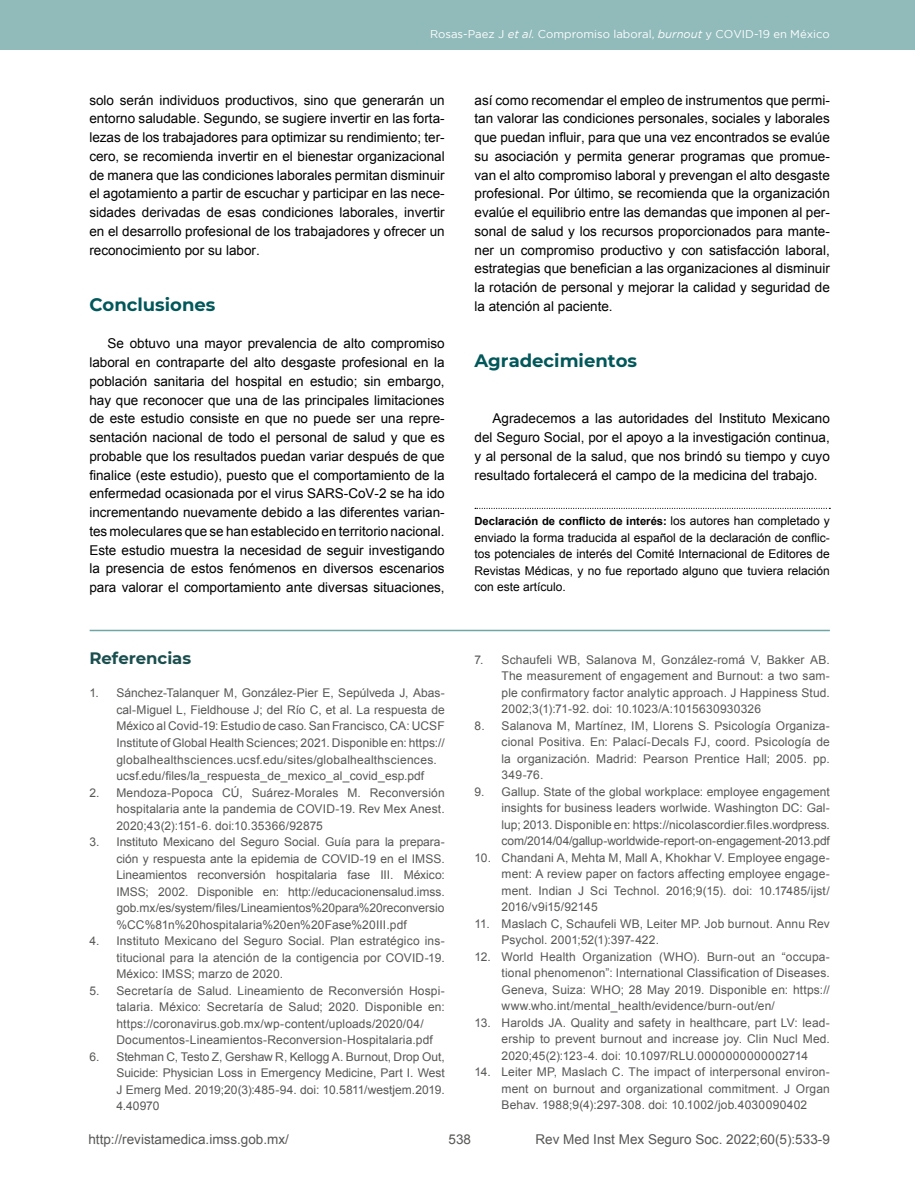
<style>
.page{position:relative;width:915px;height:1191px;background:#fff}
.page>*{position:absolute;margin:0;border:0;box-sizing:border-box;transform-origin:0 0}
.t1{font:700 18px "Montserrat";color:#01575a}
.t2{font:700 16.5px "Montserrat";color:#1b4e4e}
.t3{font:13.5px/18.8px "Arial";color:#000;text-align:justify}
.t4{font:13.5px "Arial";color:#575756}
.t5{font:12px/16.5px "Arial";letter-spacing:.01em;color:#575756;text-align:justify}
.t6{font:12px/16.5px "Arial";color:#000;text-align:justify}
.t7{font:11.25px "Gotham";color:#fff}
.t8{font:700 11.25px "Arial";color:#000}
.s1{font-style:italic}
.s2{font-weight:400;font-size:12px}
</style>
<div class="page">
<div style="left:0;top:0;width:914px;height:50px;background:#91baba"></div>
<svg style="left:475px;top:508px;width:355px;height:1px"></svg>
<hr style="left:90px;top:629px;width:739px;height:2px;background:#6fa5a5">
<p class="t7" style="left:430px;top:28px;width:401px">Rosas-Paez J <span class="s1">et al.</span> Compromiso laboral, <span class="s1">burnout</span> y COVID-19 en México</p>
<p class="t3" style="left:89px;top:91px;width:357px">solo serán individuos productivos, sino que generarán un entorno saludable. Segundo, se sugiere invertir en las forta&shy;lezas de los trabajadores para optimizar su rendimiento; ter&shy;cero, se recomienda invertir en el bienestar organizacional de manera que las condiciones laborales permitan disminuir el agotamiento a partir de escuchar y participar en las nece&shy;sidades derivadas de esas condiciones laborales, invertir en el desarrollo profesional de los trabajadores y ofrecer un reconocimiento por su labor.</p>
<h1 class="t1" style="left:89px;top:291px;width:127px">Conclusiones</h1>
<p class="t3" style="left:89px;top:334px;width:357px;text-indent:18px">Se obtuvo una mayor prevalencia de alto compromiso laboral en contraparte del alto desgaste profesional en la población sanitaria del hospital en estudio; sin embargo, hay que reconocer que una de las principales limitaciones de este estudio consiste en que no puede ser una repre&shy;sentación nacional de todo el personal de salud y que es probable que los resultados puedan variar después de que finalice (este estudio), puesto que el comportamiento de la enfermedad ocasionada por el virus SARS-CoV-2 se ha ido incrementando nuevamente debido a las diferentes varian&shy;tes moleculares que se han establecido en territorio nacional.<br>Este estudio muestra la necesidad de seguir investigando la presencia de estos fenómenos en diversos escenarios para valorar el comportamiento ante diversas situaciones,</p>
<h2 class="t2" style="left:89px;top:646px;width:103px">Referencias</h2>
<p class="t5" style="left:116px;top:685px;width:330px;text-align:left;text-indent:-27px">1. Sánchez-Talanquer M, González-Pier E, Sepúlveda J, Abas&shy;cal-Miguel L, Fieldhouse J; del Río C, et al. La respuesta de México al Covid-19: Estudio de caso. San Francisco, CA: UCSF Institute of Global Health Sciences; 2021. Disponible en: https:// globalhealthsciences.ucsf.edu/sites/globalhealthsciences. ucsf.edu/files/la_respuesta_de_mexico_al_covid_esp.pdf</p>
<p class="t5" style="left:116px;top:784px;width:330px;text-indent:-27px">2. Mendoza-Popoca CÚ, Suárez-Morales M. Reconversión hospitalaria ante la pandemia de COVID-19. Rev Mex Anest.<br>2020;43(2):151-6. doi:10.35366/92875</p>
<p class="t5" style="left:116px;top:833px;width:330px;text-indent:-27px">3. Instituto Mexicano del Seguro Social. Guía para la prepara&shy;ción y respuesta ante la epidemia de COVID-19 en el IMSS.<br>Lineamientos reconversión hospitalaria fase III. México:<br>IMSS; 2002. Disponible en: http://educacionensalud.imss. gob.mx/es/system/files/Lineamientos%20para%20reconversio %CC%81n%20hospitalaria%20en%20Fase%20III.pdf</p>
<p class="t5" style="left:116px;top:932px;width:330px;text-indent:-27px">4. Instituto Mexicano del Seguro Social. Plan estratégico ins&shy;titucional para la atención de la contigencia por COVID-19.<br>México: IMSS; marzo de 2020.</p>
<p class="t5" style="left:116px;top:982px;width:330px;text-align:left;text-indent:-27px">5. Secretaría de Salud. Lineamiento de Reconversión Hospi&shy;talaria. México: Secretaría de Salud; 2020. Disponible en: https://coronavirus.gob.mx/wp-content/uploads/2020/04/ Documentos-Lineamientos-Reconversion-Hospitalaria.pdf</p>
<p class="t5" style="left:116px;top:1048px;width:330px;text-indent:-27px">6. Stehman C, Testo Z, Gershaw R, Kellogg A. Burnout, Drop Out, Suicide: Physician Loss in Emergency Medicine, Part I. West J Emerg Med. 2019;20(3):485-94. doi: 10.5811/westjem.2019.<br>4.40970</p>
<p class="t3" style="left:474px;top:91px;width:357px">así como recomendar el empleo de instrumentos que permi&shy;tan valorar las condiciones personales, sociales y laborales que puedan influir, para que una vez encontrados se evalúe su asociación y permita generar programas que promue&shy;van el alto compromiso laboral y prevengan el alto desgaste profesional. Por último, se recomienda que la organización evalúe el equilibrio entre las demandas que imponen al per&shy;sonal de salud y los recursos proporcionados para mante&shy;ner un compromiso productivo y con satisfacción laboral, estrategias que benefician a las organizaciones al disminuir la rotación de personal y mejorar la calidad y seguridad de la atención al paciente.</p>
<h1 class="t1" style="left:474px;top:348px;width:164px">Agradecimientos</h1>
<p class="t3" style="left:474px;top:409px;width:357px;text-indent:18px">Agradecemos a las autoridades del Instituto Mexicano del Seguro Social, por el apoyo a la investigación continua, y al personal de la salud, que nos brindó su tiempo y cuyo resultado fortalecerá el campo de la medicina del trabajo.</p>
<p class="t8" style="left:474px;top:514px;width:357px">Declaración de conflicto de interés: <span class="s2">los autores han completado y</span></p>
<p class="t6" style="left:474px;top:529px;width:357px">enviado la forma traducida al español de la declaración de conflic&shy;tos potenciales de interés del Comité Internacional de Editores de Revistas Médicas, y no fue reportado alguno que tuviera relación con este artículo.</p>
<p class="t5" style="left:501px;top:651px;width:330px;text-indent:-27px">7. Schaufeli WB, Salanova M, González-romá V, Bakker AB.<br>The measurement of engagement and Burnout: a two sam&shy;ple confirmatory factor analytic approach. J Happiness Stud.<br>2002;3(1):71-92. doi: 10.1023/A:1015630930326</p>
<p class="t5" style="left:501px;top:717px;width:330px;text-indent:-27px">8. Salanova M, Martínez, IM, Llorens S. Psicología Organiza&shy;cional Positiva. En: Palací-Decals FJ, coord. Psicología de la organización. Madrid: Pearson Prentice Hall; 2005. pp.<br>349-76.</p>
<p class="t5" style="left:501px;top:783px;width:330px;text-indent:-27px">9. Gallup. State of the global workplace: employee engagement insights for business leaders worlwide. Washington DC: Gal&shy;lup; 2013. Disponible en: https://nicolascordier.files.wordpress. com/2014/04/gallup-worldwide-report-on-engagement-2013.pdf</p>
<p class="t5" style="left:501px;top:849px;width:330px;text-indent:-27px">10. Chandani A, Mehta M, Mall A, Khokhar V. Employee engage&shy;ment: A review paper on factors affecting employee engage&shy;ment. Indian J Sci Technol. 2016;9(15). doi: 10.17485/ijst/ 2016/v9i15/92145</p>
<p class="t5" style="left:501px;top:915px;width:330px;text-indent:-27px">11. Maslach C, Schaufeli WB, Leiter MP. Job burnout. Annu Rev<br>Psychol. 2001;52(1):397-422.</p>
<p class="t5" style="left:501px;top:948px;width:330px;text-indent:-27px">12. World Health Organization (WHO). Burn-out an “occupa&shy;tional phenomenon”: International Classification of Diseases.<br>Geneva, Suiza: WHO; 28 May 2019. Disponible en: https:// www.who.int/mental_health/evidence/burn-out/en/</p>
<p class="t5" style="left:501px;top:1014px;width:330px;text-indent:-27px">13. Harolds JA. Quality and safety in healthcare, part LV: lead&shy;ership to prevent burnout and increase joy. Clin Nucl Med.<br>2020;45(2):123-4. doi: 10.1097/RLU.0000000000002714</p>
<p class="t5" style="left:501px;top:1064px;width:330px;text-indent:-27px">14. Leiter MP, Maslach C. The impact of interpersonal environ&shy;ment on burnout and organizational commitment. J Organ Behav. 1988;9(4):297-308. doi: 10.1002/job.4030090402</p>
<p class="t4" style="left:88px;top:1130px;width:202px">http://revistamedica.imss.gob.mx/</p>
<p class="t4" style="left:535px;top:1130px;width:296px">Rev Med Inst Mex Seguro Soc. 2022;60(5):533-9</p>
<p class="t4" style="left:448px;top:1130px;width:24px">538</p>
</div>
